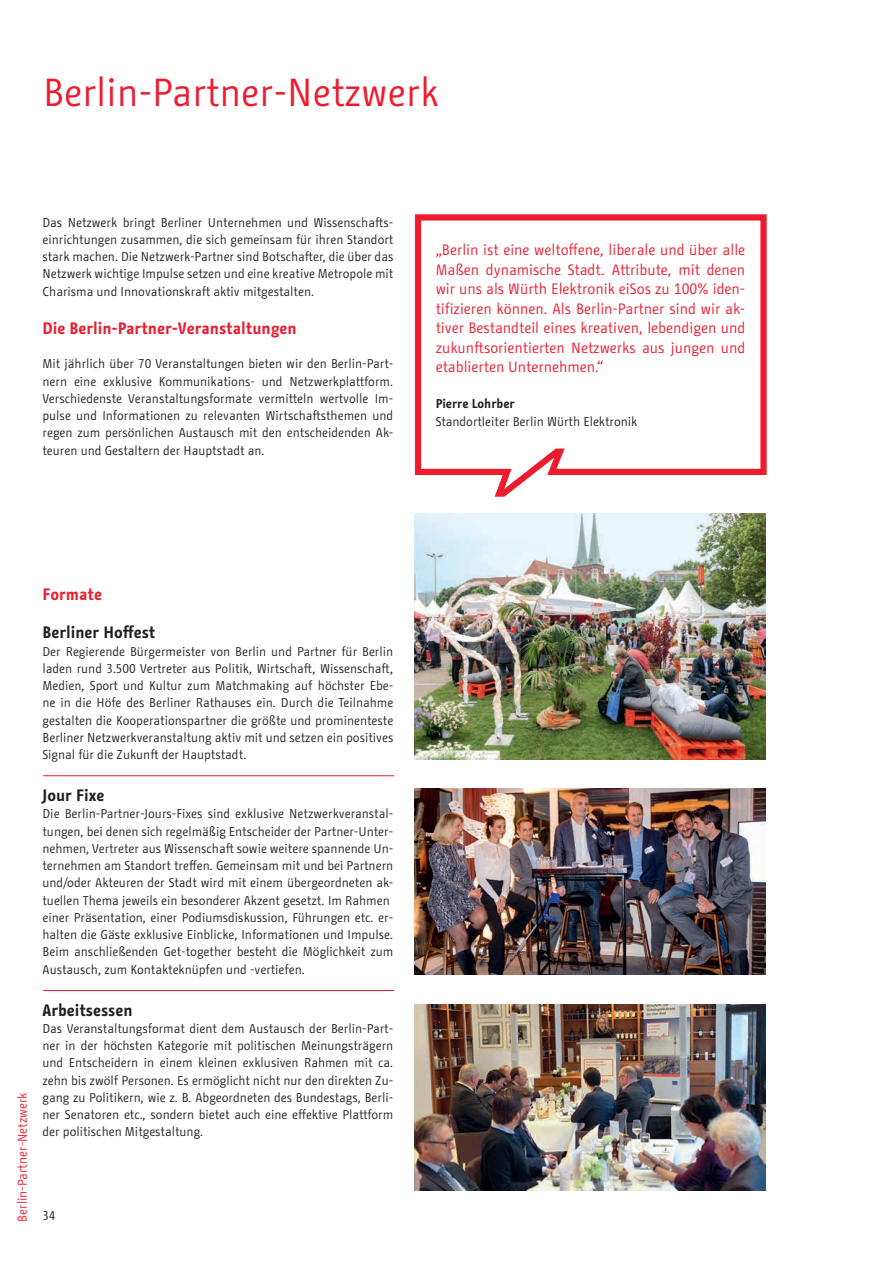
<style>
.page{position:relative;width:893px;height:1263px;background:#fff}
.page>*{position:absolute;margin:0;border:0;box-sizing:border-box;transform-origin:0 0}
.t1{font:39px "BMF Change";color:#ee1b2d}
.t2{font:700 16.5px "BMF Change";color:#ee1b2d}
.t3{font:700 16.5px "BMF Change";color:#231f20}
.t4{font:15px/19.5px "BMF Change";color:#ee1b2d;text-align:justify}
.t5{font:12.75px/17.2px "BMF Change";color:#231f20;text-align:justify}
.t6{font:12.75px "BMF Change";color:#ee1b2d}
.t7{font:700 12.75px "BMF Change";color:#231f20}
</style>
<div class="page">
<hr style="left:43px;top:775px;width:351px;height:1px;background:#ee1b2d">
<hr style="left:43px;top:990px;width:351px;height:1px;background:#ee1b2d">
<img style="left:415px;top:788px;width:350px;height:186px">
<img style="left:415px;top:1004px;width:350px;height:187px">
<svg style="left:415px;top:215px;width:351px;height:281px"></svg>
<svg style="left:421px;top:221px;width:339px;height:268px"></svg>
<img style="left:415px;top:513px;width:351px;height:247px">
<p class="t1" style="left:43px;top:67px;width:397px">Berlin-Partner-Netzwerk</p>
<p class="t5" style="left:43px;top:213px;width:352px">Das Netzwerk bringt Berliner Unternehmen und Wissenschafts&shy;einrichtungen zusammen, die sich gemeinsam für ihren Standort stark machen. Die Netzwerk-Partner sind Botschafter, die über das Netzwerk wichtige Impulse setzen und eine kreative Metropole mit Charisma und Innovationskraft aktiv mitgestalten.</p>
<p class="t2" style="left:43px;top:317px;width:256px">Die Berlin-Partner-Veranstaltungen</p>
<p class="t5" style="left:43px;top:355px;width:352px">Mit jährlich über 70 Veranstaltungen bieten wir den Berlin-Part&shy;nern eine exklusive Kommunikations- und Netzwerkplattform.<br>Verschiedenste Veranstaltungsformate vermitteln wertvolle Im&shy;pulse und Informationen zu relevanten Wirtschaftsthemen und regen zum persönlichen Austausch mit den entscheidenden Ak&shy;teuren und Gestaltern der Hauptstadt an.</p>
<p class="t4" style="left:436px;top:240px;width:311px">„Berlin ist eine weltoffene, liberale und über alle Maßen dynamische Stadt. Attribute, mit denen wir uns als Würth Elektronik eiSos zu 100% iden&shy;tifizieren können. Als Berlin-Partner sind wir ak&shy;tiver Bestandteil eines kreativen, lebendigen und zukunftsorientierten Netzwerks aus jungen und etablierten Unternehmen.“</p>
<p class="t7" style="left:436px;top:395px;width:80px">Pierre Lohrber</p>
<p class="t5" style="left:436px;top:412px;width:203px">Standortleiter Berlin Würth Elektronik</p>
<p class="t6" style="left:14px;top:1222px;width:131px;rotate:-90deg">Berlin-Partner-Netzwerk</p>
<p class="t2" style="left:43px;top:583px;width:61px">Formate</p>
<p class="t3" style="left:43px;top:621px;width:114px">Berliner Hoffest</p>
<p class="t5" style="left:43px;top:642px;width:352px">Der Regierende Bürgermeister von Berlin und Partner für Berlin laden rund 3.500 Vertreter aus Politik, Wirtschaft, Wissenschaft, Medien, Sport und Kultur zum Matchmaking auf höchster Ebe&shy;ne in die Höfe des Berliner Rathauses ein. Durch die Teilnahme gestalten die Kooperationspartner die größte und prominenteste Berliner Netzwerkveranstaltung aktiv mit und setzen ein positives Signal für die Zukunft der Hauptstadt.</p>
<p class="t3" style="left:43px;top:784px;width:63px">Jour Fixe</p>
<p class="t5" style="left:43px;top:805px;width:352px">Die Berlin-Partner-Jours-Fixes sind exklusive Netzwerkveranstal&shy;tungen, bei denen sich regelmäßig Entscheider der Partner-Unter&shy;nehmen, Vertreter aus Wissenschaft sowie weitere spannende Un&shy;ternehmen am Standort treffen. Gemeinsam mit und bei Partnern und/oder Akteuren der Stadt wird mit einem übergeordneten ak&shy;tuellen Thema jeweils ein besonderer Akzent gesetzt. Im Rahmen</p>
<p class="t5" style="left:43px;top:908px;width:352px">einer Präsentation, einer Podiumsdiskussion, Führungen etc. er&shy;halten die Gäste exklusive Einblicke, Informationen und Impulse.<br>Beim anschließenden Get-together besteht die Möglichkeit zum Austausch, zum Kontakteknüpfen und -vertiefen.</p>
<p class="t3" style="left:43px;top:998px;width:92px">Arbeitsessen</p>
<p class="t5" style="left:43px;top:1019px;width:352px">Das Veranstaltungsformat dient dem Austausch der Berlin-Part&shy;ner in der höchsten Kategorie mit politischen Meinungsträgern und Entscheidern in einem kleinen exklusiven Rahmen mit ca.</p>
<p class="t5" style="left:43px;top:1071px;width:352px">zehn bis zwölf Personen. Es ermöglicht nicht nur den direkten Zu&shy;gang zu Politikern, wie z. B. Abgeordneten des Bundestags, Berli&shy;ner Senatoren etc., sondern bietet auch eine effektive Plattform der politischen Mitgestaltung.</p>
<p class="t5" style="left:43px;top:1207px;width:15px">34</p>
</div>
